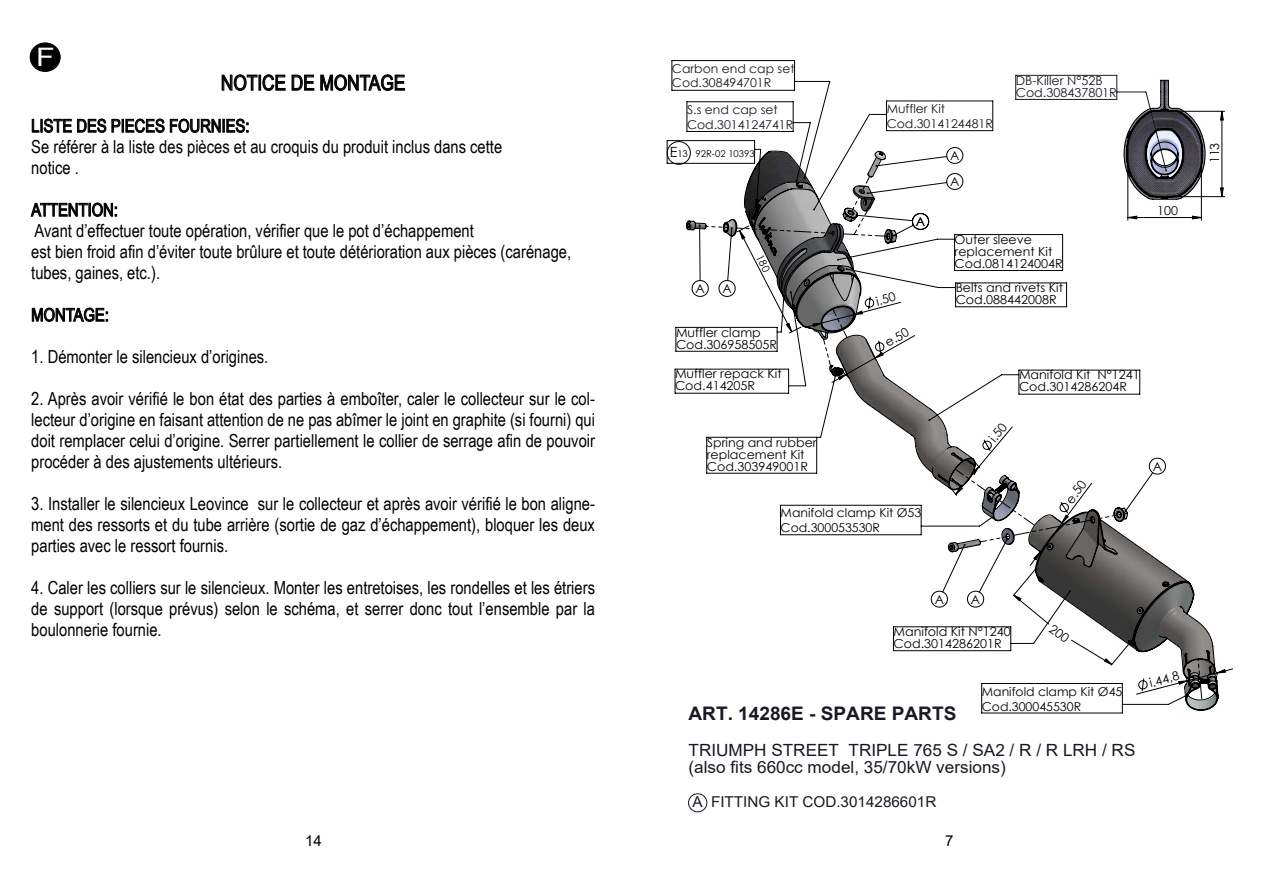
<style>
.page{position:relative;width:1263px;height:893px;background:#fff}
.page>*{position:absolute;margin:0;border:0;box-sizing:border-box;transform-origin:0 0}
.t1{font:25.5px "Arial";color:#fff;scale:1.19 1}
.t2{font:21px "Arial Narrow";color:#000}
.t3{font:700 18.75px "Arial";color:#191924}
.t4{font:18px/21px "Arial Narrow";color:#000;text-align:justify}
.t5{font:16.8px/16.8px "Arial";color:#191924}
.t6{font:15px "Arial";color:#191924}
.t7{font:15px "Arial";color:#000}
.t8{font:12.6px "Century Gothic";color:#000}
.t9{font:12.45px "Century Gothic";color:#000}
.t10{font:12.3px/12px "Century Gothic";color:#000}
.t11{font:12.3px/12px "Century Gothic";color:#191924}
.t12{font:12.15px/14.9px "Century Gothic";color:#191924}
.t13{font:12.15px/14.9px "Century Gothic";color:#000}
.t14{font:9.3px "Century Gothic";color:#000}
.s1{font-size:14.1px}
</style>
<div class="page">
<svg style="left:688px;top:793px;width:19px;height:19px"></svg>
<svg style="left:671px;top:60px;width:452px;height:653px"></svg>
<svg style="left:667px;top:140px;width:348px;height:453px"></svg>
<hr style="left:1177px;top:111px;width:47px;height:1px;background:#000">
<hr style="left:1177px;top:196px;width:47px;height:1px;background:#000">
<svg style="left:1220px;top:111px;width:4px;height:86px"></svg>
<svg style="left:686px;top:149px;width:533px;height:562px"></svg>
<svg style="left:705px;top:226px;width:23px;height:2px"></svg>
<svg style="left:1015px;top:75px;width:191px;height:125px"></svg>
<svg style="left:222px;top:74px;width:64px;height:17px"></svg>
<svg style="left:292px;top:75px;width:22px;height:16px"></svg>
<svg style="left:320px;top:74px;width:85px;height:17px"></svg>
<svg style="left:32px;top:119px;width:74px;height:14px"></svg>
<svg style="left:112px;top:119px;width:52px;height:14px"></svg>
<svg style="left:170px;top:119px;width:78px;height:14px"></svg>
<svg style="left:31px;top:203px;width:86px;height:14px"></svg>
<svg style="left:32px;top:308px;width:76px;height:14px"></svg>
<div style="left:30px;top:43px;width:30px;height:28px;background:#020203;border-radius:50%"></div>
<div style="left:30px;top:43px;width:31px;height:29px;border:1px solid #000;border-radius:50%"></div>
<svg style="left:928px;top:419px;width:305px;height:291px"></svg>
<svg style="left:736px;top:176px;width:179px;height:207px"></svg>
<h1 class="t1" style="left:36px;top:39px;width:17px">F</h1>
<p class="t2" style="left:221px;top:67px;width:186px">NOTICE DE MONTAGE</p>
<p class="t4" style="left:31px;top:115px;width:472px;text-align:left">LISTE DES PIECES FOURNIES:<br>Se référer à la liste des pièces et au croquis du produit inclus dans cette notice .</p>
<p class="t4" style="left:31px;top:199px;width:541px;text-align:left">ATTENTION:<br>Avant d’effectuer toute opération, vérifier que le pot d’échappement<br>est bien froid afin d’éviter toute brûlure et toute détérioration aux pièces (carénage, tubes, gaines, etc.).</p>
<p class="t4" style="left:31px;top:304px;width:79px">MONTAGE:</p>
<p class="t4" style="left:31px;top:346px;width:239px">1. Démonter le silencieux d’origines.</p>
<p class="t4" style="left:31px;top:388px;width:565px">2. Après avoir vérifié le bon état des parties à emboîter, caler le collecteur sur le col&shy;lecteur d’origine en faisant attention de ne pas abîmer le joint en graphite (si fourni) qui doit remplacer celui d’origine. Serrer partiellement le collier de serrage afin de pouvoir procéder à des ajustements ultérieurs.</p>
<p class="t4" style="left:31px;top:493px;width:565px">3. Installer le silencieux Leovince sur le collecteur et après avoir vérifié le bon aligne&shy;ment des ressorts et du tube arrière (sortie de gaz d’échappement), bloquer les deux parties avec le ressort fournis.</p>
<p class="t4" style="left:31px;top:577px;width:565px">4. Caler les colliers sur le silencieux. Monter les entretoises, les rondelles et les étriers de support (lorsque prévus) selon le schéma, et serrer donc tout l’ensemble par la boulonnerie fournie.</p>
<p class="t12" style="left:672px;top:61px;width:124px">Carbon end cap set<br>Cod.308494701R</p>
<p class="t12" style="left:687px;top:102px;width:108px">S.s end cap set<br>Cod.3014124741R</p>
<p class="t12" style="left:887px;top:101px;width:108px">Muffler Kit<br>Cod.3014124481R</p>
<p class="t11" style="left:1016px;top:74px;width:103px">DB-Killer N°52B<br>Cod.308437801R</p>
<p class="t14" style="left:670px;top:147px;width:87px"><span class="s1">E</span>13 92R-02 10393</p>
<p class="t8" style="left:1206px;top:163px;width:22px;rotate:-90deg">113</p>
<p class="t10" style="left:950px;top:142px;width:11px;line-height:26px">A<br>A</p>
<p class="t10" style="left:695px;top:282px;width:11px">A</p>
<p class="t10" style="left:722px;top:282px;width:11px">A</p>
<p class="t10" style="left:676px;top:326px;width:103px">Muffler clamp<br>Cod.306958505R</p>
<p class="t10" style="left:675px;top:368px;width:108px">Muffler repack Kit<br>Cod.414205R</p>
<p class="t10" style="left:707px;top:436px;width:111px">Spring and rubber replacement Kit<br>Cod.303949001R</p>
<p class="t10" style="left:916px;top:215px;width:11px">A</p>
<p class="t9" style="left:874px;top:293px;width:21px;rotate:-15deg">i.50</p>
<p class="t9" style="left:881px;top:336px;width:27px;rotate:-30deg">e.50</p>
<p class="t13" style="left:781px;top:505px;width:142px">Manifold clamp Kit Ø53<br>Cod.300053530R</p>
<p class="t10" style="left:955px;top:233px;width:110px">Outer sleeve replacement Kit<br>Cod.0814124004R</p>
<p class="t10" style="left:956px;top:281px;width:109px">Belts and rivets Kit<br>Cod.088442008R</p>
<p class="t10" style="left:1157px;top:204px;width:22px">100</p>
<p class="t10" style="left:1019px;top:369px;width:122px">Manifold Kit N°1241<br>Cod.3014286204R</p>
<p class="t9" style="left:985px;top:434px;width:21px;rotate:-50deg">i.50</p>
<p class="t9" style="left:1061px;top:497px;width:27px;rotate:-53deg">e.50</p>
<p class="t10" style="left:1153px;top:460px;width:11px">A</p>
<p class="t10" style="left:935px;top:593px;width:11px">A</p>
<p class="t10" style="left:971px;top:593px;width:11px">A</p>
<p class="t10" style="left:893px;top:625px;width:119px">Manifold Kit N°1240<br>Cod.3014286201R</p>
<p class="t13" style="left:982px;top:684px;width:142px">Manifold clamp Kit Ø45<br>Cod.300045530R</p>
<p class="t3" style="left:688px;top:701px;width:269px">ART. 14286E - SPARE PARTS</p>
<p class="t5" style="left:688px;top:742px;width:448px">TRIUMPH STREET TRIPLE 765 S / SA2 / R / R LRH / RS (also fits 660cc model, 35/70kW versions)</p>
<p class="t6" style="left:693px;top:791px;width:245px">A FITTING KIT COD.3014286601R</p>
<p class="t9" style="left:1147px;top:675px;width:32px;rotate:-15deg">i.44,8</p>
<p class="t7" style="left:305px;top:830px;width:18px">14</p>
<p class="t7" style="left:945px;top:830px;width:10px">7</p>
</div>
